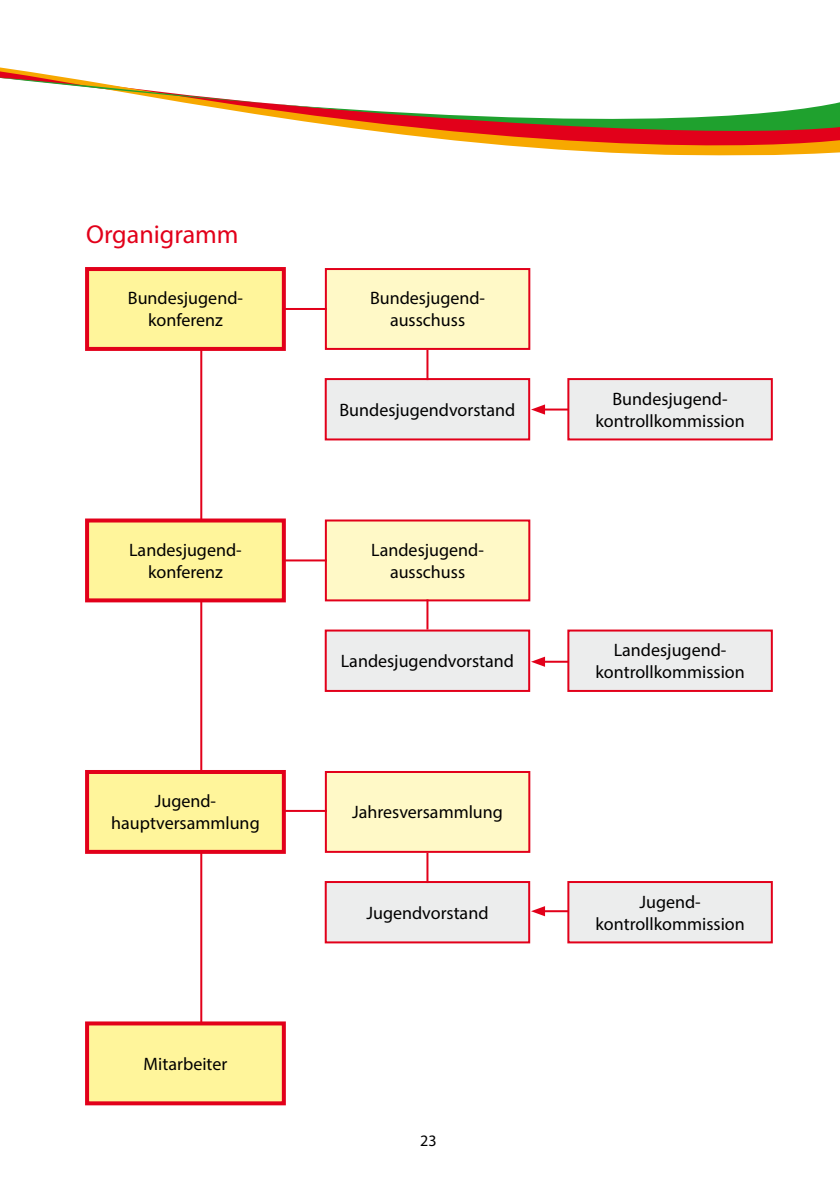
<style>
.page{position:relative;width:840px;height:1191px;background:#fff}
.page>*{position:absolute;margin:0;border:0;box-sizing:border-box;transform-origin:0 0}
.t1{font:26px "Myriad Pro";color:#e2001a}
.t2{font:18px/22px "Myriad Pro";color:#000;text-align:center}
.t3{font:16px "Myriad Pro";color:#000}
</style>
<div class="page">
<svg style="left:502px;top:145px;width:337px;height:10px;fill:#f7a800"></svg>
<svg style="left:0;top:67px;width:839px;height:78px"></svg>
<hr style="left:541px;top:660px;width:40px;height:2px;background:#e2001a">
<svg style="left:530px;top:656px;width:14px;height:11px"></svg>
<hr style="left:541px;top:408px;width:40px;height:2px;background:#e2001a">
<svg style="left:530px;top:404px;width:14px;height:10px"></svg>
<hr style="left:541px;top:910px;width:40px;height:2px;background:#e2001a">
<svg style="left:530px;top:906px;width:14px;height:10px"></svg>
<div style="left:326px;top:269px;width:203px;height:80px;background:#fff9c7"></div>
<div style="left:325px;top:268px;width:205px;height:82px;border:2px solid #e2001a"></div>
<div style="left:325px;top:379px;width:204px;height:60px;background:#eceded"></div>
<div style="left:324px;top:378px;width:206px;height:62px;border:2px solid #e2001a"></div>
<div style="left:326px;top:520px;width:203px;height:80px;background:#fff9c7"></div>
<div style="left:325px;top:519px;width:205px;height:82px;border:2px solid #e2001a"></div>
<div style="left:325px;top:630px;width:204px;height:61px;background:#eceded"></div>
<div style="left:324px;top:629px;width:206px;height:63px;border:2px solid #e2001a"></div>
<div style="left:326px;top:772px;width:203px;height:80px;background:#fff9c7"></div>
<div style="left:325px;top:771px;width:205px;height:82px;border:2px solid #e2001a"></div>
<div style="left:325px;top:882px;width:204px;height:60px;background:#eceded"></div>
<div style="left:324px;top:881px;width:206px;height:62px;border:2px solid #e2001a"></div>
<hr style="left:276px;top:308px;width:50px;height:2px;background:#e2001a">
<hr style="left:276px;top:559px;width:50px;height:2px;background:#e2001a">
<hr style="left:276px;top:810px;width:50px;height:2px;background:#e2001a">
<hr style="left:426px;top:350px;width:2px;height:30px;background:#e2001a">
<hr style="left:426px;top:599px;width:2px;height:30px;background:#e2001a">
<hr style="left:426px;top:853px;width:2px;height:30px;background:#e2001a">
<div style="left:87px;top:269px;width:197px;height:80px;background:#fff59b"></div>
<div style="left:85px;top:267px;width:201px;height:84px;border:4px solid #e2001a"></div>
<div style="left:568px;top:379px;width:203px;height:60px;background:#eceded"></div>
<div style="left:567px;top:378px;width:205px;height:62px;border:2px solid #e2001a"></div>
<div style="left:568px;top:630px;width:203px;height:61px;background:#eceded"></div>
<div style="left:567px;top:629px;width:205px;height:63px;border:2px solid #e2001a"></div>
<div style="left:87px;top:520px;width:197px;height:80px;background:#fff59b"></div>
<div style="left:85px;top:518px;width:201px;height:84px;border:4px solid #e2001a"></div>
<div style="left:568px;top:882px;width:203px;height:60px;background:#eceded"></div>
<div style="left:567px;top:881px;width:205px;height:62px;border:2px solid #e2001a"></div>
<div style="left:87px;top:772px;width:197px;height:80px;background:#fff59b"></div>
<div style="left:85px;top:770px;width:201px;height:84px;border:4px solid #e2001a"></div>
<div style="left:87px;top:1023px;width:197px;height:80px;background:#fff59b"></div>
<div style="left:85px;top:1021px;width:201px;height:84px;border:4px solid #e2001a"></div>
<hr style="left:200px;top:349px;width:2px;height:170px;background:#e2001a">
<hr style="left:200px;top:599px;width:2px;height:171px;background:#e2001a">
<hr style="left:200px;top:853px;width:2px;height:170px;background:#e2001a">
<h1 class="t1" style="left:86px;top:218px;width:154px">Organigramm</h1>
<p class="t2" style="left:128px;top:287px;width:117px">Bundesjugend&shy;konferenz</p>
<p class="t2" style="left:129px;top:538px;width:114px">Landesjugend&shy;konferenz</p>
<p class="t2" style="left:111px;top:790px;width:150px">Jugend&shy;hauptversammlung</p>
<p class="t2" style="left:143px;top:1052px;width:85px">Mitarbeiter</p>
<p class="t2" style="left:370px;top:287px;width:117px">Bundesjugend&shy;ausschuss</p>
<p class="t2" style="left:339px;top:398px;width:177px">Bundesjugendvorstand</p>
<p class="t2" style="left:371px;top:538px;width:114px">Landesjugend&shy;ausschuss</p>
<p class="t2" style="left:340px;top:650px;width:175px">Landesjugendvorstand</p>
<p class="t2" style="left:352px;top:801px;width:152px">Jahresversammlung</p>
<p class="t2" style="left:366px;top:901px;width:123px">Jugendvorstand</p>
<p class="t3" style="left:420px;top:1130px;width:18px">23</p>
<p class="t2" style="left:595px;top:387px;width:151px">Bundesjugend&shy;kontrollkommission</p>
<p class="t2" style="left:595px;top:639px;width:151px">Landesjugend&shy;kontrollkommission</p>
<p class="t2" style="left:595px;top:890px;width:151px">Jugend&shy;kontrollkommission</p>
</div>
